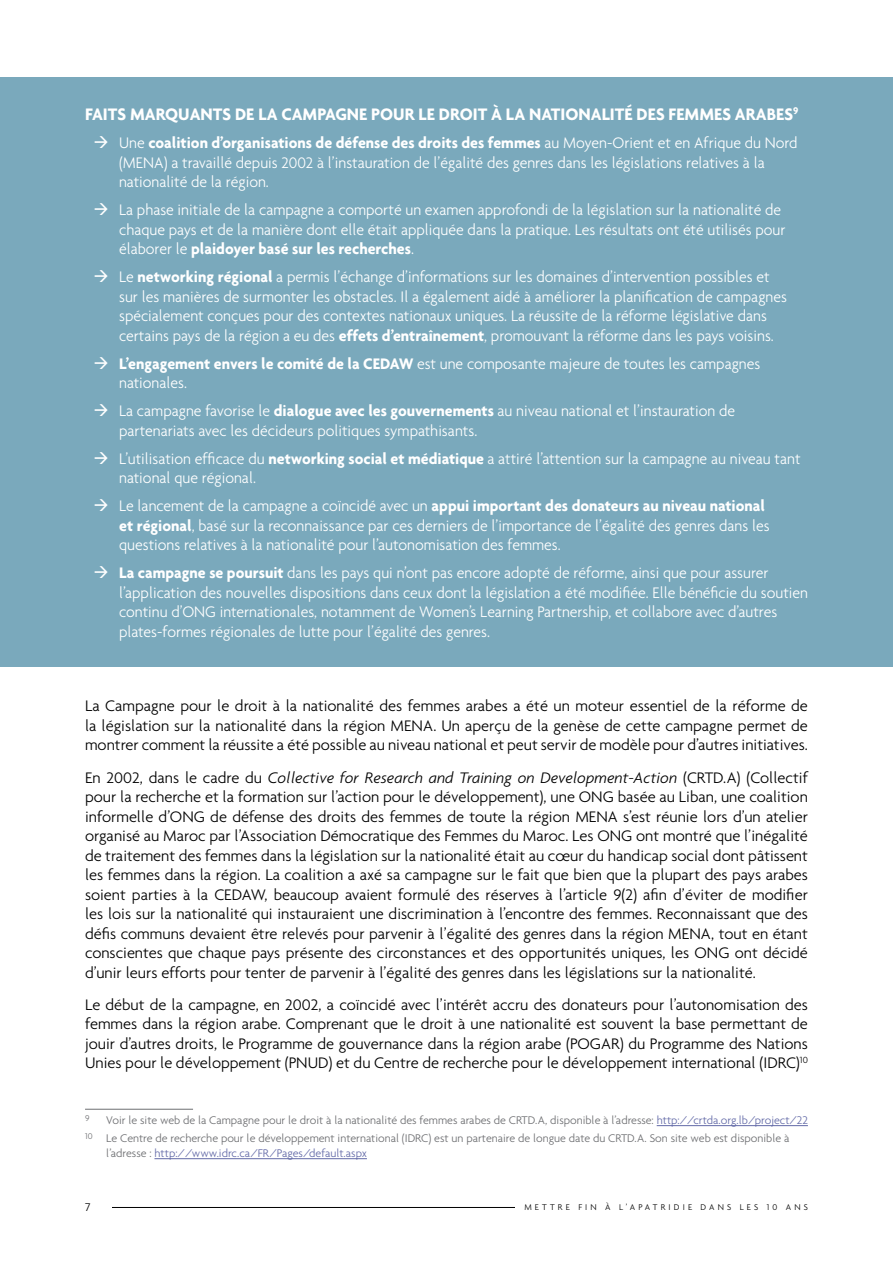
<style>
.page{position:relative;width:893px;height:1263px;background:#fff}
.page>*{position:absolute;margin:0;border:0;box-sizing:border-box;transform-origin:0 0}
.t1{font:700 18px "Agenda";color:#fff;scale:.96 1}
.t2{font:300 16.5px/19.5px "Agenda";color:#fff;scale:.96 1}
.t3{font:300 16.5px/19.5px "Agenda";color:#000;text-align:justify}
.t4{font:300 12px/18.6px "Agenda";color:#6d6e71}
.t5{font:300 12px "Agenda";color:#6269a7}
.t6{font:300 12px "Agenda";color:#000}
.t7{font:300 9px "Agenda";letter-spacing:.35em;color:#000}
.t8{font:300 9px "Agenda";color:#6d6e71}
.s1{font-weight:700}
.s2{font-style:italic}
.s3{color:#6269a7}
.s4{color:#6d6e71}
</style>
<div class="page">
<hr style="left:111px;top:1207px;width:405px;height:1px;background:#000">
<div style="left:0;top:77px;width:893px;height:589px;background:#7aa9bc"></div>
<hr style="left:85px;top:1109px;width:108px;height:1px;background:#6d6e71">
<hr style="left:657px;top:1125px;width:151px;height:1px;background:#6269a7">
<hr style="left:154px;top:1158px;width:213px;height:1px;background:#6269a7">
<p class="t1" style="left:85px;top:103px;width:744px">FAITS MARQUANTS DE LA CAMPAGNE POUR LE DROIT À LA NATIONALITÉ DES FEMMES ARABES<sup>9</sup></p>
<p class="t2" style="left:119px;top:133px;width:708px;text-indent:-26px">→ Une <span class="s1">coalition d’organisations de défense des droits des femmes</span> au Moyen-Orient et en Afrique du Nord (MENA) a travaillé depuis 2002 à l’instauration de l’égalité des genres dans les législations relatives à la nationalité de la région.</p>
<p class="t2" style="left:119px;top:200px;width:696px;text-indent:-26px">→ La phase initiale de la campagne a comporté un examen approfondi de la législation sur la nationalité de chaque pays et de la manière dont elle était appliquée dans la pratique. Les résultats ont été utilisés pour élaborer le <span class="s1">plaidoyer basé sur les recherches</span>.</p>
<p class="t2" style="left:119px;top:267px;width:697px;text-indent:-26px">→ Le <span class="s1">networking régional</span> a permis l’échange d’informations sur les domaines d’intervention possibles et sur les manières de surmonter les obstacles. Il a également aidé à améliorer la planification de campagnes spécialement conçues pour des contextes nationaux uniques. La réussite de la réforme législative dans certains pays de la région a eu des <span class="s1">effets d’entraînement</span>, promouvant la réforme dans les pays voisins.</p>
<p class="t2" style="left:119px;top:353px;width:669px;text-indent:-26px">→ <span class="s1">L’engagement envers le comité de la CEDAW</span> est une composante majeure de toutes les campagnes nationales.</p>
<p class="t2" style="left:119px;top:401px;width:643px;text-indent:-26px">→ La campagne favorise le <span class="s1">dialogue avec les gouvernements</span> au niveau national et l’instauration de partenariats avec les décideurs politiques sympathisants.</p>
<p class="t2" style="left:119px;top:448px;width:711px;text-indent:-26px">→ L’utilisation efficace du <span class="s1">networking social et médiatique</span> a attiré l’attention sur la campagne au niveau tant national que régional.</p>
<p class="t2" style="left:119px;top:496px;width:679px;text-indent:-26px">→ Le lancement de la campagne a coïncidé avec un <span class="s1">appui important des donateurs au niveau national et régional</span>, basé sur la reconnaissance par ces derniers de l’importance de l’égalité des genres dans les questions relatives à la nationalité pour l’autonomisation des femmes.</p>
<p class="t2" style="left:119px;top:563px;width:719px;text-indent:-26px">→ <span class="s1">La campagne se poursuit</span> dans les pays qui n’ont pas encore adopté de réforme, ainsi que pour assurer l’application des nouvelles dispositions dans ceux dont la législation a été modifiée. Elle bénéficie du soutien continu d’ONG internationales, notamment de Women’s Learning Partnership, et collabore avec d’autres plates-formes régionales de lutte pour l’égalité des genres.</p>
<p class="t3" style="left:85px;top:696px;width:724px">La Campagne pour le droit à la nationalité des femmes arabes a été un moteur essentiel de la réforme de la législation sur la nationalité dans la région MENA. Un aperçu de la genèse de cette campagne permet de montrer comment la réussite a été possible au niveau national et peut servir de modèle pour d’autres initiatives.</p>
<p class="t3" style="left:85px;top:767px;width:724px">En 2002, dans le cadre du <span class="s2">Collective for Research and Training on Development-Action</span> (CRTD.A) (Collectif pour la recherche et la formation sur l’action pour le développement), une ONG basée au Liban, une coalition informelle d’ONG de défense des droits des femmes de toute la région MENA s’est réunie lors d’un atelier organisé au Maroc par l’Association Démocratique des Femmes du Maroc. Les ONG ont montré que l’inégalité de traitement des femmes dans la législation sur la nationalité était au cœur du handicap social dont pâtissent les femmes dans la région. La coalition a axé sa campagne sur le fait que bien que la plupart des pays arabes soient parties à la CEDAW, beaucoup avaient formulé des réserves à l’article 9(2) afin d’éviter de modifier les lois sur la nationalité qui instauraient une discrimination à l’encontre des femmes. Reconnaissant que des défis communs devaient être relevés pour parvenir à l’égalité des genres dans la région MENA, tout en étant conscientes que chaque pays présente des circonstances et des opportunités uniques, les ONG ont décidé d’unir leurs efforts pour tenter de parvenir à l’égalité des genres dans les législations sur la nationalité.</p>
<p class="t3" style="left:85px;top:995px;width:724px">Le début de la campagne, en 2002, a coïncidé avec l’intérêt accru des donateurs pour l’autonomisation des femmes dans la région arabe. Comprenant que le droit à une nationalité est souvent la base permettant de jouir d’autres droits, le Programme de gouvernance dans la région arabe (POGAR) du Programme des Nations Unies pour le développement (PNUD) et du Centre de recherche pour le développement international (IDRC)<sup>10</sup></p>
<p class="t8" style="left:85px;top:1112px;width:6px">9</p>
<p class="t4" style="left:85px;top:1110px;width:724px;text-indent:21px">Voir le site web de la Campagne pour le droit à la nationalité des femmes arabes de CRTD.A, disponible à l’adresse: <span class="s3">http://crtda.org.lb/project/22<br></span><sup>10</sup> Le Centre de recherche pour le développement international (IDRC) est un partenaire de longue date du CRTD.A. Son site web est disponible à</p>
<p class="t5" style="left:106px;top:1146px;width:262px"><span class="s4">l’adresse :</span> http://www.idrc.ca/FR/Pages/default.aspx</p>
<p class="t6" style="left:85px;top:1200px;width:7px">7</p>
<p class="t7" style="left:524px;top:1202px;width:285px">METTRE FIN À L’APATRIDIE DANS LES 10 ANS</p>
</div>
